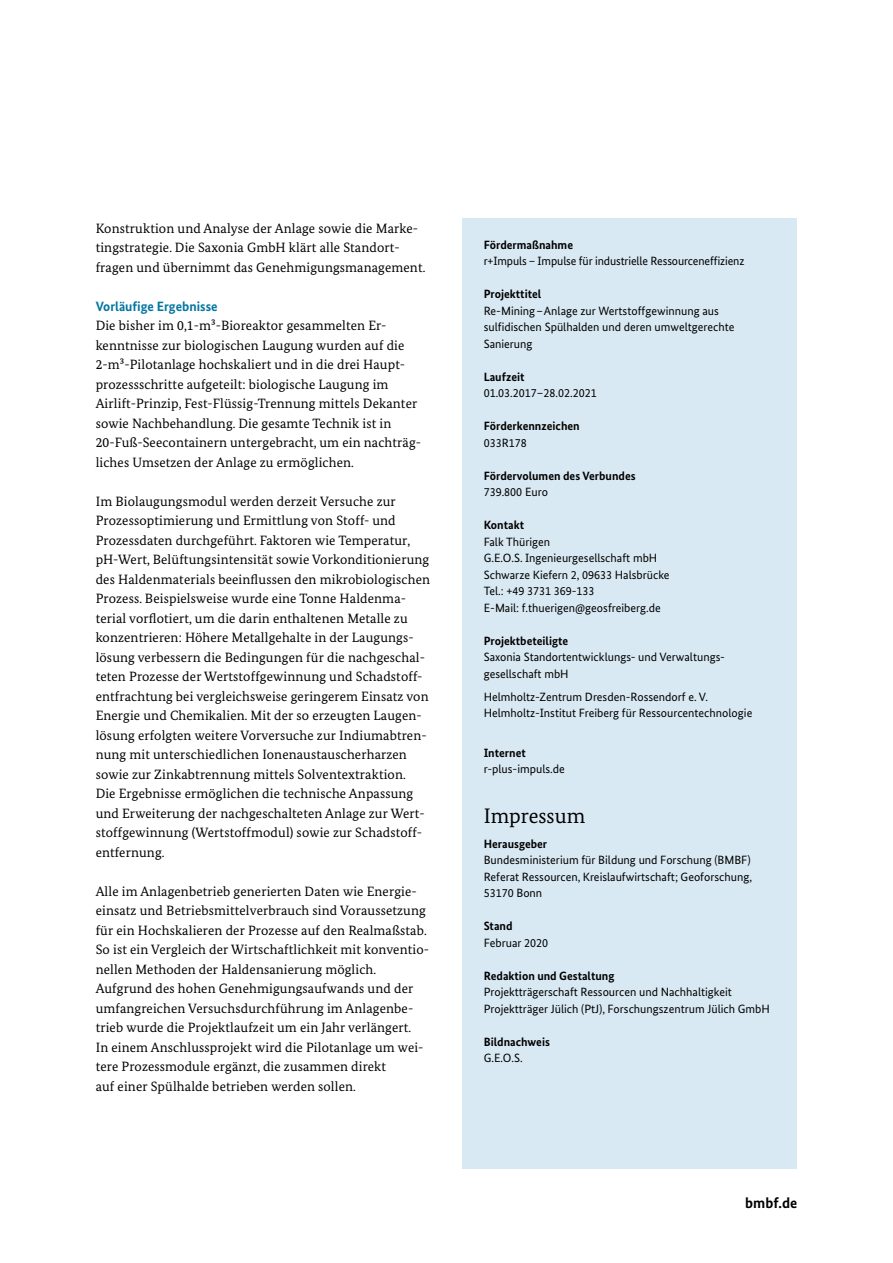
<style>
.page{position:relative;width:893px;height:1263px;background:#fff}
.page>*{position:absolute;margin:0;border:0;box-sizing:border-box;transform-origin:0 0}
.t1{font:21px "Bundes Serif";color:#000}
.t2{font:700 15px "Bundes Sans";color:#000}
.t3{font:13.5px/19.5px "Bundes Serif";letter-spacing:.01em;color:#000}
.t4{font:700 13.5px "Bundes Sans";color:#0075a0}
.t5{font:12px/16.5px "Bundes Sans";color:#000}
.t6{font:700 12px "Bundes Sans";color:#000}
</style>
<div class="page">
<div style="left:462px;top:218px;width:335px;height:951px;background:#d9e9f3"></div>
<p class="t3" style="left:96px;top:218px;width:331px">Konstruktion und Analyse der Anlage sowie die Marke&shy;tingstrategie. Die Saxonia GmbH klärt alle Standort&shy;fragen und übernimmt das Genehmigungsmanagement.</p>
<p class="t4" style="left:96px;top:298px;width:123px">Vorläufige Ergebnisse</p>
<p class="t3" style="left:96px;top:316px;width:327px">Die bisher im 0,1-m³-Bioreaktor gesammelten Er&shy;kenntnisse zur biologischen Laugung wurden auf die 2-m³-Pilotanlage hochskaliert und in die drei Haupt&shy;prozessschritte aufgeteilt: biologische Laugung im Airlift-Prinzip, Fest-Flüssig-Trennung mittels Dekanter sowie Nachbehandlung. Die gesamte Technik ist in 20-Fuß-Seecontainern untergebracht, um ein nachträg&shy;liches Umsetzen der Anlage zu ermöglichen.</p>
<p class="t3" style="left:96px;top:491px;width:336px">Im Biolaugungsmodul werden derzeit Versuche zur Prozessoptimierung und Ermittlung von Stoff- und Prozessdaten durchgeführt. Faktoren wie Temperatur, pH-Wert, Belüftungsintensität sowie Vorkonditionierung des Haldenmaterials beeinflussen den mikrobiologischen Prozess. Beispielsweise wurde eine Tonne Haldenma&shy;terial vorflotiert, um die darin enthaltenen Metalle zu konzentrieren: Höhere Metallgehalte in der Laugungs&shy;lösung verbessern die Bedingungen für die nachgeschal&shy;teten Prozesse der Wertstoffgewinnung und Schadstoff&shy;entfrachtung bei vergleichsweise geringerem Einsatz von Energie und Chemikalien. Mit der so erzeugten Laugen&shy;lösung erfolgten weitere Vorversuche zur Indiumabtren&shy;nung mit unterschiedlichen Ionenaustauscherharzen sowie zur Zinkabtrennung mittels Solventextraktion.<br>Die Ergebnisse ermöglichen die technische Anpassung und Erweiterung der nachgeschalteten Anlage zur Wert&shy;stoffgewinnung (Wertstoffmodul) sowie zur Schadstoff&shy;entfernung.</p>
<p class="t3" style="left:96px;top:881px;width:335px">Alle im Anlagenbetrieb generierten Daten wie Energie&shy;einsatz und Betriebsmittelverbrauch sind Voraussetzung für ein Hochskalieren der Prozesse auf den Realmaßstab.<br>So ist ein Vergleich der Wirtschaftlichkeit mit konventio&shy;nellen Methoden der Haldensanierung möglich.<br>Aufgrund des hohen Genehmigungsaufwands und der umfangreichen Versuchsdurchführung im Anlagenbe&shy;trieb wurde die Projektlaufzeit um ein Jahr verlängert.<br>In einem Anschlussprojekt wird die Pilotanlage um wei&shy;tere Prozessmodule ergänzt, die zusammen direkt<br>auf einer Spülhalde betrieben werden sollen.</p>
<p class="t6" style="left:484px;top:237px;width:91px">Fördermaßnahme</p>
<p class="t5" style="left:484px;top:253px;width:262px">r+Impuls – Impulse für industrielle Ressourceneffizienz</p>
<p class="t6" style="left:484px;top:287px;width:59px">Projekttitel</p>
<p class="t5" style="left:484px;top:302px;width:252px">Re-Mining–Anlage zur Wertstoffgewinnung aus sulfidischen Spülhalden und deren umweltgerechte<br>Sanierung</p>
<p class="t6" style="left:484px;top:369px;width:42px">Laufzeit</p>
<p class="t5" style="left:484px;top:385px;width:115px">01.03.2017–28.02.2021</p>
<p class="t6" style="left:484px;top:419px;width:98px">Förderkennzeichen</p>
<p class="t5" style="left:484px;top:434px;width:45px">033R178</p>
<p class="t6" style="left:484px;top:468px;width:153px">Fördervolumen des Verbundes</p>
<p class="t5" style="left:484px;top:484px;width:66px">739.800 Euro</p>
<p class="t6" style="left:484px;top:518px;width:42px">Kontakt</p>
<p class="t5" style="left:484px;top:533px;width:187px">Falk Thürigen<br>G.E.O.S. Ingenieurgesellschaft mbH<br>Schwarze Kiefern 2, 09633 Halsbrücke<br>Tel.: +49 3731 369-133<br>E-Mail: f.thuerigen@geosfreiberg.de</p>
<p class="t6" style="left:484px;top:633px;width:86px">Projektbeteiligte</p>
<p class="t5" style="left:484px;top:649px;width:243px">Saxonia Standortentwicklungs- und Verwaltungs&shy;gesellschaft mbH</p>
<p class="t5" style="left:484px;top:688px;width:270px">Helmholtz-Zentrum Dresden-Rossendorf e. V.<br>Helmholtz-Institut Freiberg für Ressourcentechnologie</p>
<p class="t6" style="left:484px;top:745px;width:44px">Internet</p>
<p class="t5" style="left:484px;top:761px;width:83px">r-plus-impuls.de</p>
<h1 class="t1" style="left:484px;top:803px;width:103px">Impressum</h1>
<p class="t6" style="left:484px;top:836px;width:65px">Herausgeber</p>
<p class="t5" style="left:484px;top:852px;width:270px;text-align:justify">Bundesministerium für Bildung und Forschung (BMBF)<br>Referat Ressourcen, Kreislaufwirtschaft; Geoforschung, 53170 Bonn</p>
<p class="t6" style="left:484px;top:919px;width:30px">Stand</p>
<p class="t5" style="left:484px;top:934px;width:66px">Februar 2020</p>
<p class="t6" style="left:484px;top:968px;width:132px">Redaktion und Gestaltung</p>
<p class="t5" style="left:484px;top:984px;width:288px">Projektträgerschaft Ressourcen und Nachhaltigkeit<br>Projektträger Jülich (PtJ), Forschungszentrum Jülich GmbH</p>
<p class="t6" style="left:484px;top:1034px;width:68px">Bildnachweis</p>
<p class="t5" style="left:484px;top:1050px;width:40px">G.E.O.S.</p>
<p class="t2" style="left:745px;top:1194px;width:54px">bmbf.de</p>
</div>
